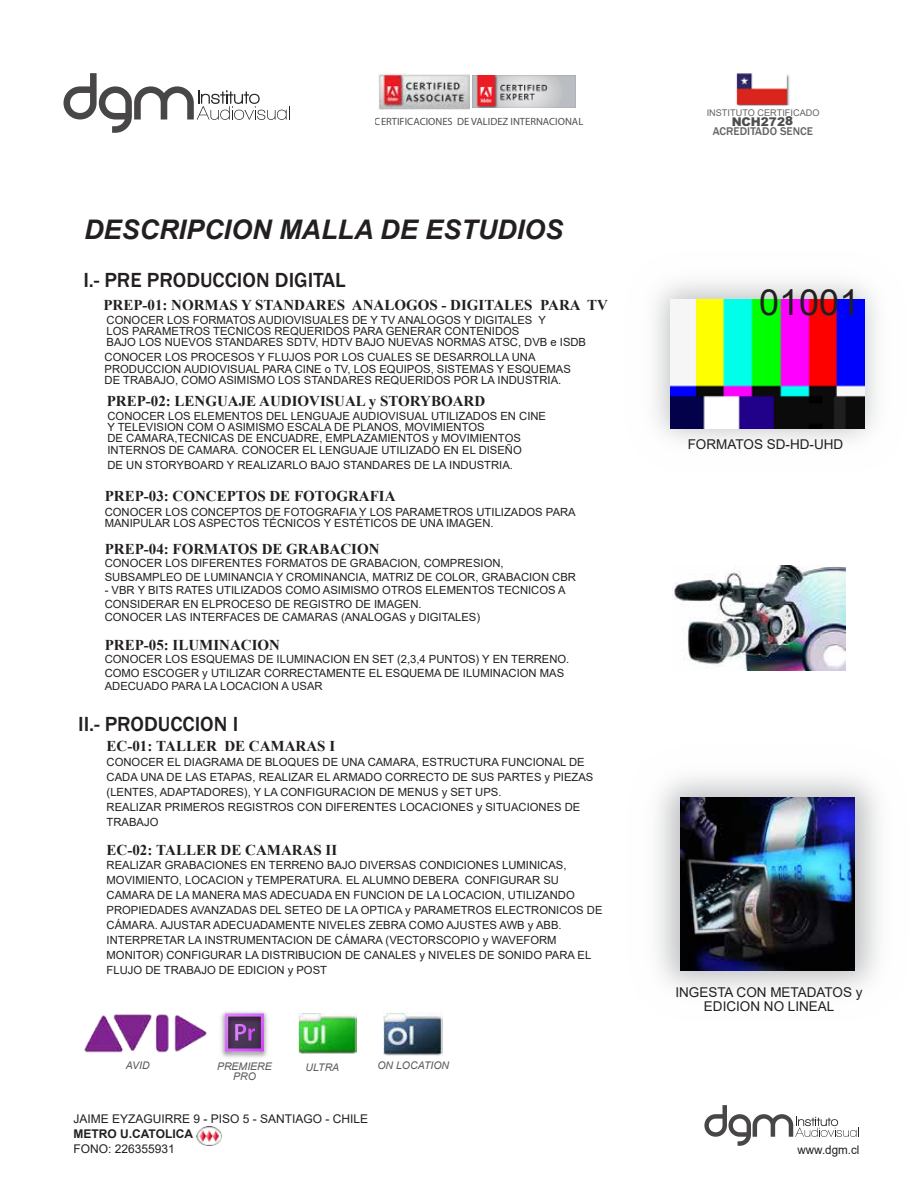
<style>
.page{position:relative;width:918px;height:1188px;background:#fff}
.page>*{position:absolute;margin:0;border:0;box-sizing:border-box;transform-origin:0 0}
.t1{font:36px "Arial";color:#231f20}
.t2{font:italic 700 27px "Arial";color:#231f20}
.t3{font:500 21px "Franklin Gothic";color:#231f20}
.t4{font:700 15px "Times New Roman";color:#231f20}
.t5{font:13.5px/13.5px "Arial";color:#231f20;text-align:center}
.t6{font:12px "Arial";color:#231f20}
.t7{font:700 12px "Arial";color:#231f20}
.t8{font:900 12px "Arial";letter-spacing:-.005em;color:#000}
.t9{font:500 11.55px "Franklin Gothic";letter-spacing:-.005em;color:#231f20}
.t10{font:11.25px/15px "Arial";color:#231f20}
.t11{font:10.5px "Myriad Pro";color:#000}
.t12{font:italic 10.5px/10.5px "Arial";color:#58595b;text-align:center}
.t13{font:9.15px "Arial";letter-spacing:-.005em;color:#231f20}
</style>
<div class="page">
<svg style="left:64px;top:73px;width:226px;height:60px"></svg>
<img style="left:736px;top:73px;width:54px;height:33px">
<img style="left:472px;top:76px;width:103px;height:31px">
<img style="left:378px;top:73px;width:91px;height:36px">
<img style="left:658px;top:776px;width:221px;height:215px">
<img style="left:654px;top:281px;width:223px;height:161px">
<img style="left:670px;top:300px;width:194px;height:128px">
<img style="left:681px;top:797px;width:173px;height:174px">
<img style="left:673px;top:565px;width:173px;height:106px">
<img style="left:196px;top:1126px;width:25px;height:19px">
<svg style="left:704px;top:1105px;width:155px;height:41px"></svg>
<img style="left:384px;top:1012px;width:58px;height:43px">
<img style="left:299px;top:1013px;width:57px;height:41px">
<img style="left:221px;top:1011px;width:47px;height:47px">
<svg style="left:225px;top:1013px;width:39px;height:39px;background:#804993"></svg>
<img style="left:84px;top:1014px;width:123px;height:39px">
<p class="t11" style="left:375px;top:115px;width:210px">CERTIFICACIONES DE VALIDEZ INTERNACIONAL</p>
<h2 class="t2" style="left:84px;top:211px;width:481px">DESCRIPCION MALLA DE ESTUDIOS</h2>
<h3 class="t3" style="left:83px;top:267px;width:264px">I.- PRE PRODUCCION DIGITAL</h3>
<h3 class="t4" style="left:103px;top:294px;width:506px">PREP-01: NORMAS Y STANDARES ANALOGOS - DIGITALES PARA TV</h3>
<p class="t10" style="left:107px;top:314px;width:481px;line-height:11.2px">CONOCER LOS FORMATOS AUDIOVISUALES DE Y TV ANALOGOS Y DIGITALES Y<br>LOS PARAMETROS TECNICOS REQUERIDOS PARA GENERAR CONTENIDOS<br>BAJO LOS NUEVOS STANDARES SDTV, HDTV BAJO NUEVAS NORMAS ATSC, DVB e ISDB</p>
<p class="t10" style="left:105px;top:352px;width:468px;line-height:11.2px">CONOCER LOS PROCESOS Y FLUJOS POR LOS CUALES SE DESARROLLA UNA<br>PRODUCCION AUDIOVISUAL PARA CINE o TV, LOS EQUIPOS, SISTEMAS Y ESQUEMAS<br>DE TRABAJO, COMO ASIMISMO LOS STANDARES REQUERIDOS POR LA INDUSTRIA.</p>
<h3 class="t4" style="left:107px;top:390px;width:380px">PREP-02: LENGUAJE AUDIOVISUAL y STORYBOARD</h3>
<p class="t10" style="left:107px;top:410px;width:440px;line-height:11.2px">CONOCER LOS ELEMENTOS DEL LENGUAJE AUDIOVISUAL UTILIZADOS EN CINE Y TELEVISION COM O ASIMISMO ESCALA DE PLANOS, MOVIMIENTOS<br>DE CAMARA,TECNICAS DE ENCUADRE, EMPLAZAMIENTOS y MOVIMIENTOS INTERNOS DE CAMARA. CONOCER EL LENGUAJE UTILIZADO EN EL DISEÑO</p>
<p class="t10" style="left:107px;top:457px;width:407px">DE UN STORYBOARD Y REALIZARLO BAJO STANDARES DE LA INDUSTRIA.</p>
<h3 class="t4" style="left:105px;top:486px;width:292px">PREP-03: CONCEPTOS DE FOTOGRAFIA</h3>
<p class="t10" style="left:105px;top:506px;width:473px;line-height:11.2px">CONOCER LOS CONCEPTOS DE FOTOGRAFIA Y LOS PARAMETROS UTILIZADOS PARA<br>MANIPULAR LOS ASPECTOS TÉCNICOS Y ESTÉTICOS DE UNA IMAGEN.</p>
<h3 class="t4" style="left:105px;top:538px;width:276px">PREP-04: FORMATOS DE GRABACION</h3>
<p class="t10" style="left:105px;top:556px;width:473px;line-height:13.5px">CONOCER LOS DIFERENTES FORMATOS DE GRABACION, COMPRESION,<br>SUBSAMPLEO DE LUMINANCIA Y CROMINANCIA, MATRIZ DE COLOR, GRABACION CBR</p>
<p class="t10" style="left:105px;top:583px;width:462px;line-height:13.5px">- VBR Y BITS RATES UTILIZADOS COMO ASIMISMO OTROS ELEMENTOS TECNICOS A<br>CONSIDERAR EN ELPROCESO DE REGISTRO DE IMAGEN.<br>CONOCER LAS INTERFACES DE CAMARAS (ANALOGAS y DIGITALES)</p>
<h3 class="t4" style="left:105px;top:634px;width:177px">PREP-05: ILUMINACION</h3>
<p class="t10" style="left:105px;top:652px;width:466px;line-height:13.5px">CONOCER LOS ESQUEMAS DE ILUMINACION EN SET (2,3,4 PUNTOS) Y EN TERRENO.<br>COMO ESCOGER y UTILIZAR CORRECTAMENTE EL ESQUEMA DE ILUMINACION MAS<br>ADECUADO PARA LA LOCACION A USAR</p>
<h3 class="t3" style="left:78px;top:711px;width:162px">II.- PRODUCCION I</h3>
<h3 class="t4" style="left:107px;top:735px;width:230px">EC-01: TALLER DE CAMARAS I</h3>
<p class="t10" style="left:107px;top:754px;width:488px">CONOCER EL DIAGRAMA DE BLOQUES DE UNA CAMARA, ESTRUCTURA FUNCIONAL DE CADA UNA DE LAS ETAPAS, REALIZAR EL ARMADO CORRECTO DE SUS PARTES y PIEZAS (LENTES, ADAPTADORES), Y LA CONFIGURACION DE MENUS y SET UPS.<br>REALIZAR PRIMEROS REGISTROS CON DIFERENTES LOCACIONES y SITUACIONES DE TRABAJO</p>
<h3 class="t4" style="left:107px;top:839px;width:232px">EC-02: TALLER DE CAMARAS II</h3>
<p class="t10" style="left:107px;top:858px;width:497px">REALIZAR GRABACIONES EN TERRENO BAJO DIVERSAS CONDICIONES LUMINICAS, MOVIMIENTO, LOCACION y TEMPERATURA. EL ALUMNO DEBERA CONFIGURAR SU CAMARA DE LA MANERA MAS ADECUADA EN FUNCION DE LA LOCACION, UTILIZANDO PROPIEDADES AVANZADAS DEL SETEO DE LA OPTICA y PARAMETROS ELECTRONICOS DE CÁMARA. AJUSTAR ADECUADAMENTE NIVELES ZEBRA COMO AJUSTES AWB y ABB.<br>INTERPRETAR LA INSTRUMENTACION DE CÁMARA (VECTORSCOPIO y WAVEFORM MONITOR) CONFIGURAR LA DISTRIBUCION DE CANALES y NIVELES DE SONIDO PARA EL FLUJO DE TRABAJO DE EDICION y POST</p>
<p class="t12" style="left:126px;top:1061px;width:25px">AVID</p>
<p class="t12" style="left:306px;top:1062px;width:35px">ULTRA</p>
<p class="t12" style="left:377px;top:1061px;width:73px">ON LOCATION</p>
<p class="t12" style="left:217px;top:1061px;width:56px">PREMIERE<br>PRO</p>
<p class="t13" style="left:707px;top:106px;width:115px">INSTITUTO CERTIFICADO</p>
<p class="t8" style="left:732px;top:113px;width:63px">NCH2728</p>
<p class="t9" style="left:713px;top:124px;width:102px">ACREDITADO SENCE</p>
<h1 class="t1" style="left:759px;top:277px;width:102px">01001</h1>
<p class="t5" style="left:688px;top:437px;width:157px">FORMATOS SD-HD-UHD</p>
<p class="t5" style="left:675px;top:986px;width:189px">INGESTA CON METADATOS y<br>EDICION NO LINEAL</p>
<p class="t6" style="left:73px;top:1111px;width:296px">JAIME EYZAGUIRRE 9 - PISO 5 - SANTIAGO - CHILE</p>
<p class="t7" style="left:73px;top:1126px;width:121px">METRO U.CATOLICA</p>
<p class="t6" style="left:73px;top:1141px;width:103px">FONO: 226355931</p>
<p class="t6" style="left:797px;top:1142px;width:64px">www.dgm.cl</p>
</div>
